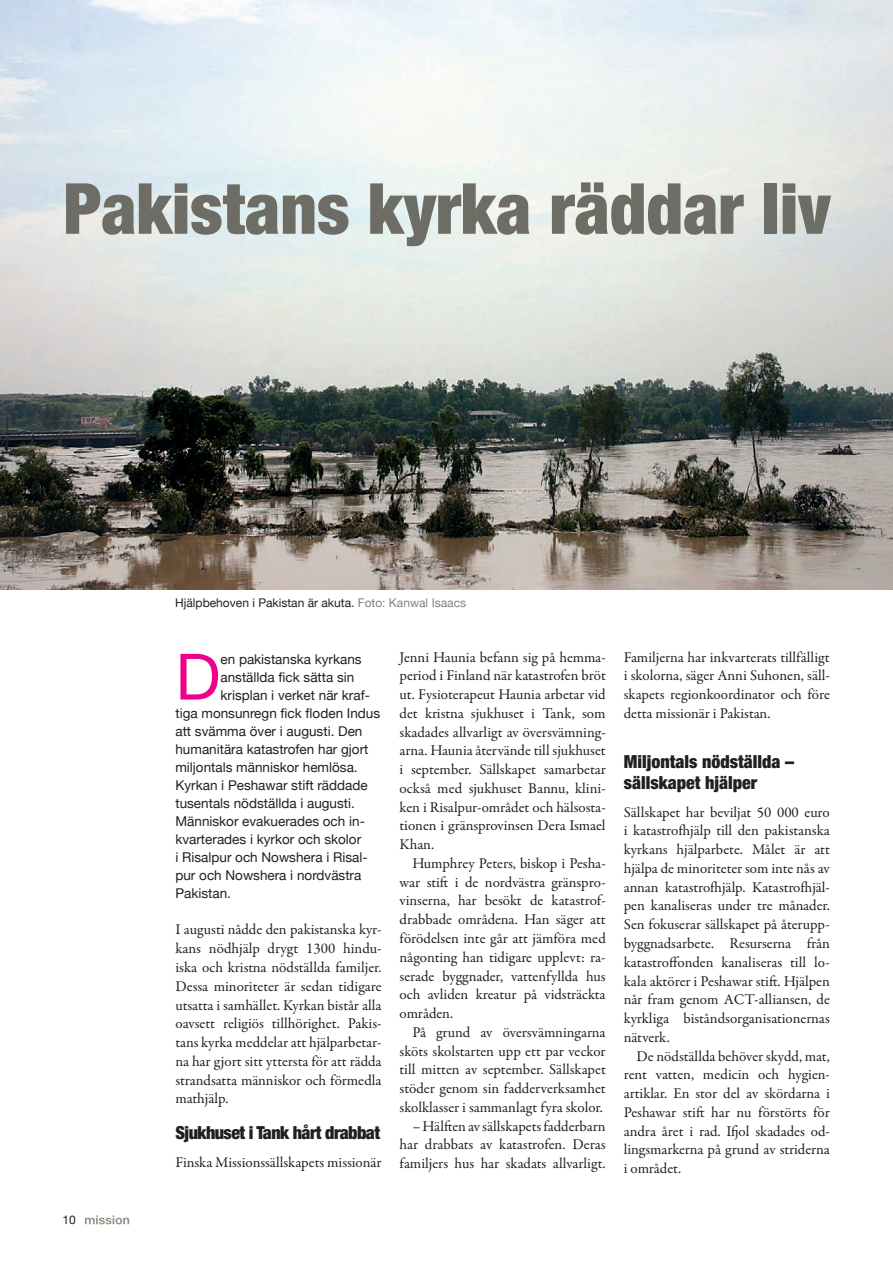
<style>
.page{position:relative;width:893px;height:1263px;background:#fff}
.page>*{position:absolute;margin:0;border:0;box-sizing:border-box;transform-origin:0 0}
.t1{font:900 condensed 70.5px "Helvetica Neue LT Std";color:#6d6d65}
.t2{font:63.9px "Helvetica Neue";color:#ed028c}
.t3{font:900 condensed 18px/21px "Helvetica Neue LT Std";color:#231f20}
.t4{font:900 condensed 18px "Helvetica Neue LT Std";letter-spacing:-.03em;color:#231f20}
.t5{font:15px/18.8px "Garamond Premr Pro";color:#231f20;text-align:justify}
.t6{font:13.5px "Helvetica Neue";color:#231f20}
.t7{font:12px "Helvetica Neue";color:#231f20}
.s1{color:#808285}
</style>
<div class="page">
<svg style="left:85px;top:1215px;width:44px;height:8px"></svg>
<img style="left:0;top:0;width:892px;height:589px">
<h1 class="t1" style="left:63px;top:183px;width:768px">Pakistans kyrka räddar liv</h1>
<p class="t7" style="left:62px;top:1211px;width:15px">10</p>
<p class="t7" style="left:175px;top:595px;width:292px">Hjälpbehoven i Pakistan är akuta. <span class="s1">Foto: Kanwal Isaacs</span></p>
<h2 class="t2" style="left:175px;top:638px;width:46px">D</h2>
<p class="t6" style="left:220px;top:650px;width:143px">en pakistanska kyrkans</p>
<p class="t6" style="left:220px;top:668px;width:135px">anställda fick sätta sin</p>
<p class="t6" style="left:220px;top:686px;width:151px">krisplan i verket när kraf-</p>
<p class="t6" style="left:175px;top:704px;width:206px">tiga monsunregn fick floden Indus</p>
<p class="t6" style="left:175px;top:722px;width:188px">att svämma över i augusti. Den</p>
<p class="t6" style="left:175px;top:740px;width:194px">humanitära katastrofen har gjort</p>
<p class="t6" style="left:175px;top:758px;width:184px">miljontals människor hemlösa.</p>
<p class="t6" style="left:175px;top:776px;width:194px">Kyrkan i Peshawar stift räddade</p>
<p class="t6" style="left:175px;top:794px;width:181px">tusentals nödställda i augusti.</p>
<p class="t6" style="left:175px;top:812px;width:191px">Människor evakuerades och in-</p>
<p class="t6" style="left:175px;top:830px;width:187px">kvarterades i kyrkor och skolor</p>
<p class="t6" style="left:175px;top:848px;width:193px">i Risalpur och Nowshera i Risal-</p>
<p class="t6" style="left:175px;top:866px;width:187px">pur och Nowshera i nordvästra</p>
<p class="t6" style="left:175px;top:884px;width:57px">Pakistan.</p>
<p class="t5" style="left:175px;top:921px;width:208px">I augusti nådde den pakistanska kyr&shy;kans nödhjälp drygt 1300 hindu&shy;iska och kristna nödställda familjer.<br>Dessa minoriteter är sedan tidigare utsatta i samhället. Kyrkan bistår alla oavsett religiös tillhörighet. Pakis&shy;tans kyrka meddelar att hjälparbetar&shy;na har gjort sitt yttersta för att rädda strandsatta människor och förmedla mathjälp.</p>
<p class="t4" style="left:175px;top:1125px;width:206px">Sjukhuset i Tank hårt drabbat</p>
<p class="t5" style="left:175px;top:1153px;width:207px">Finska Missionssällskapets missionär</p>
<p class="t5" style="left:399px;top:648px;width:208px">Jenni Haunia befann sig på hemma&shy;period i Finland när katastrofen bröt ut. Fysioterapeut Haunia arbetar vid det kristna sjukhuset i Tank, som skadades allvarligt av översvämning&shy;arna. Haunia återvände till sjukhuset i september. Sällskapet samarbetar också med sjukhuset Bannu, klini&shy;ken i Risalpur-området och hälsosta&shy;tionen i gränsprovinsen Dera Ismael Khan.</p>
<p class="t5" style="left:399px;top:855px;width:208px;text-indent:13px">Humphrey Peters, biskop i Pesha&shy;war stift i de nordvästra gränspro&shy;vinserna, har besökt de katastrof&shy;drabbade områdena. Han säger att förödelsen inte går att jämföra med någonting han tidigare upplevt: ra&shy;serade byggnader, vattenfyllda hus och avliden kreatur på vidsträckta områden.</p>
<p class="t5" style="left:399px;top:1023px;width:208px;text-indent:13px">På grund av översvämningarna sköts skolstarten upp ett par veckor till mitten av september. Sällskapet stöder genom sin fadderverksamhet skolklasser i sammanlagt fyra skolor.</p>
<p class="t5" style="left:399px;top:1117px;width:207px;text-indent:13px">– Hälften av sällskapets fadderbarn har drabbats av katastrofen. Deras familjers hus har skadats allvarligt.</p>
<p class="t5" style="left:623px;top:648px;width:207px">Familjerna har inkvarterats tillfälligt i skolorna, säger Anni Suhonen, säll&shy;skapets regionkoordinator och före detta missionär i Pakistan.</p>
<p class="t3" style="left:623px;top:753px;width:172px">Miljontals nödställda – sällskapet hjälper</p>
<p class="t5" style="left:623px;top:803px;width:208px">Sällskapet har beviljat 50 000 euro i katastrofhjälp till den pakistanska kyrkans hjälparbete. Målet är att hjälpa de minoriteter som inte nås av annan katastrofhjälp. Katastrofhjäl&shy;pen kanaliseras under tre månader.<br>Sen fokuserar sällskapet på återupp&shy;byggnadsarbete. Resurserna från katastroffonden kanaliseras till lo&shy;kala aktörer i Peshawar stift. Hjälpen når fram genom ACT-alliansen, de kyrkliga biståndsorganisationernas nätverk.</p>
<p class="t5" style="left:623px;top:1047px;width:207px;text-indent:13px">De nödställda behöver skydd, mat, rent vatten, medicin och hygien&shy;artiklar. En stor del av skördarna i Peshawar stift har nu förstörts för andra året i rad. Ifjol skadades od&shy;lingsmarkerna på grund av striderna i området.</p>
</div>
